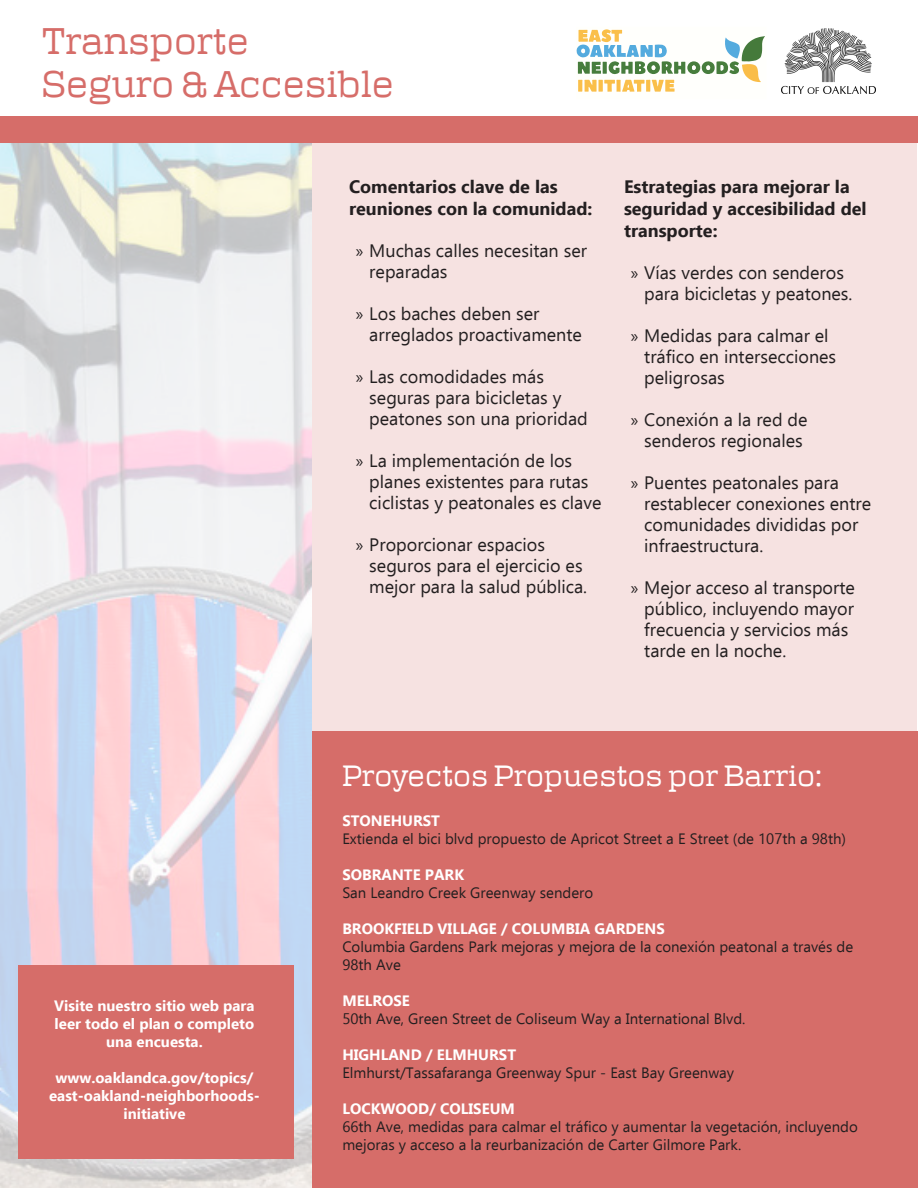
<style>
.page{position:relative;width:918px;height:1188px;background:#fff}
.page>*{position:absolute;margin:0;border:0;box-sizing:border-box;transform-origin:0 0}
.t1{font:36px "Polaris";color:#d66d69}
.t2{font:28.5px "Polaris";color:#fff}
.t3{font:18px/21px "Ebrima";color:#231f20}
.t4{font:700 18px/21.6px "Ebrima";color:#231f20}
.t5{font:15px/18px "Ebrima";color:#231f20}
.t6{font:700 15px/18px "Ebrima";color:#fff}
.s1{font-family:"Myriad Pro"}
</style>
<div class="page">
<div style="left:313px;top:143px;width:604px;height:589px;background:#f6e2e1"></div>
<svg style="left:576px;top:29px;width:189px;height:63px"></svg>
<img style="left:782px;top:29px;width:94px;height:64px">
<div style="left:312px;top:732px;width:606px;height:456px;background:#d66d69"></div>
<div style="left:0;top:117px;width:918px;height:26px;background:#d66d69"></div>
<img style="left:0;top:143px;width:312px;height:1045px">
<div style="left:18px;top:965px;width:276px;height:193px;background:#d66d69"></div>
<p class="t1" style="left:42px;top:18px;width:208px">Transporte</p>
<p class="t1" style="left:42px;top:62px;width:353px">Seguro &amp; Accesible</p>
<p class="t4" style="left:349px;top:176px;width:210px">Comentarios clave de las</p>
<p class="t4" style="left:349px;top:197px;width:245px">reuniones con la comunidad:</p>
<p class="t3" style="left:369px;top:240px;width:219px;text-indent:-14px"><span class="s1">»</span> Muchas calles necesitan ser reparadas</p>
<p class="t3" style="left:369px;top:303px;width:214px;text-indent:-14px"><span class="s1">»</span> Los baches deben ser arreglados proactivamente</p>
<p class="t3" style="left:369px;top:366px;width:220px;text-indent:-14px"><span class="s1">»</span> Las comodidades más seguras para bicicletas y peatones son una prioridad</p>
<p class="t3" style="left:369px;top:450px;width:234px;text-indent:-14px"><span class="s1">»</span> La implementación de los planes existentes para rutas ciclistas y peatonales es clave</p>
<p class="t3" style="left:369px;top:534px;width:219px;text-indent:-14px"><span class="s1">»</span> Proporcionar espacios seguros para el ejercicio es mejor para la salud pública.</p>
<p class="t4" style="left:624px;top:176px;width:244px">Estrategias para mejorar la seguridad y accesibilidad del transporte:</p>
<p class="t3" style="left:644px;top:261px;width:210px;text-indent:-14px"><span class="s1">»</span> Vías verdes con senderos para bicicletas y peatones.</p>
<p class="t3" style="left:644px;top:324px;width:193px;text-indent:-14px"><span class="s1">»</span> Medidas para calmar el tráfico en intersecciones peligrosas</p>
<p class="t3" style="left:631px;top:408px;width:178px;text-align:center"><span class="s1">»</span> Conexión a la red de senderos regionales</p>
<p class="t3" style="left:644px;top:471px;width:229px;text-indent:-14px"><span class="s1">»</span> Puentes peatonales para restablecer conexiones entre comunidades divididas por infraestructura.</p>
<p class="t3" style="left:644px;top:576px;width:212px;text-indent:-14px"><span class="s1">»</span> Mejor acceso al transporte público, incluyendo mayor frecuencia y servicios más tarde en la noche.</p>
<p class="t6" style="left:54px;top:996px;width:202px">Visite nuestro sitio web para leer todo el plan o completo</p>
<p class="t6" style="left:106px;top:1032px;width:98px">una encuesta.</p>
<p class="t6" style="left:49px;top:1068px;width:212px;text-align:center">www.oaklandca.gov/topics/ east-oakland-neighborhoods-</p>
<p class="t6" style="left:123px;top:1104px;width:64px">initiative</p>
<p class="t2" style="left:342px;top:758px;width:482px">Proyectos Propuestos por Barrio:</p>
<p class="t6" style="left:342px;top:811px;width:99px">STONEHURST</p>
<p class="t5" style="left:342px;top:829px;width:505px">Extienda el bici blvd propuesto de Apricot Street a E Street (de 107th a 98th)</p>
<p class="t6" style="left:342px;top:865px;width:123px">SOBRANTE PARK</p>
<p class="t5" style="left:342px;top:883px;width:252px">San Leandro Creek Greenway sendero</p>
<p class="t6" style="left:342px;top:919px;width:324px">BROOKFIELD VILLAGE / COLUMBIA GARDENS</p>
<p class="t5" style="left:342px;top:937px;width:512px">Columbia Gardens Park mejoras y mejora de la conexión peatonal a través de<br>98th Ave</p>
<p class="t6" style="left:342px;top:991px;width:69px">MELROSE</p>
<p class="t5" style="left:342px;top:1009px;width:405px">50th Ave, Green Street de Coliseum Way a International Blvd.</p>
<p class="t6" style="left:342px;top:1045px;width:175px">HIGHLAND / ELMHURST</p>
<p class="t5" style="left:342px;top:1063px;width:393px">Elmhurst/Tassafaranga Greenway Spur - East Bay Greenway</p>
<p class="t6" style="left:342px;top:1099px;width:174px">LOCKWOOD/ COLISEUM</p>
<p class="t5" style="left:342px;top:1117px;width:517px">66th Ave, medidas para calmar el tráfico y aumentar la vegetación, incluyendo mejoras y acceso a la reurbanización de Carter Gilmore Park.</p>
</div>
